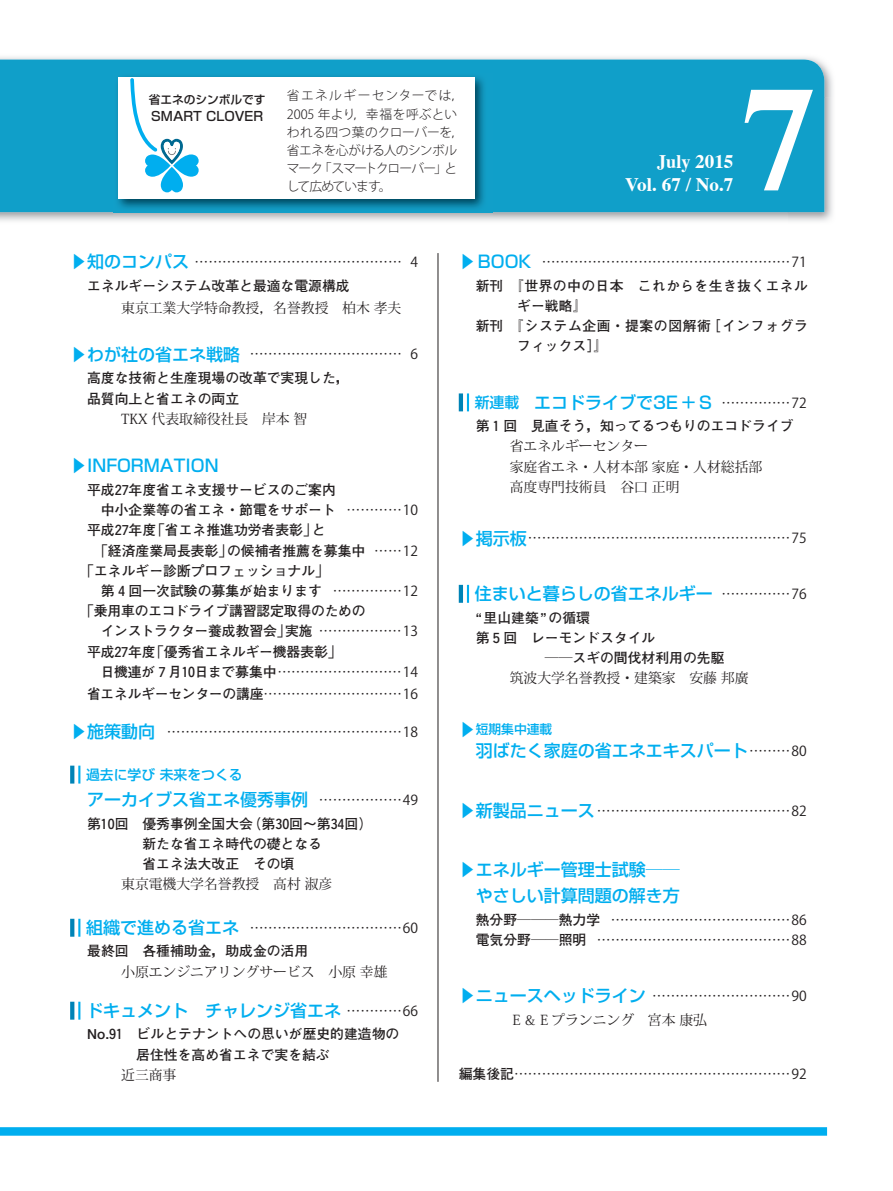
<style>
.page{position:relative;width:893px;height:1191px;background:#fff}
.page>*{position:absolute;margin:0;border:0;box-sizing:border-box;transform-origin:0 0}
.t1{font:700 148.8px "Times";color:#fff}
.t2{font:700 19.2px/23.4px "Times";color:#fff;text-align:right;scale:.95 1}
.t3{font:500 16.95px/25.5px "Shin Go Pro";color:#00aeef}
.t4{font:700 13.8px/20.2px "Futo Go B101";color:#231f20}
.t5{font:13.8px/20.2px "Koz Go Pro";color:#231f20}
.t6{font:13.8px/20.2px "Koz Min Pro";color:#231f20}
.t7{font:700 13.8px "Futo Go B101";letter-spacing:-.02em;color:#231f20}
.t8{font:700 13.8px "Futo Go B101";letter-spacing:.045em;color:#231f20}
.t9{font:700 13.8px "Futo Go B101";letter-spacing:.03em;color:#231f20}
.t10{font:500 13.8px "Shin Go Pro";color:#00aeef}
.t11{font:300 12.75px/18.1px "Koz Go Pro";letter-spacing:-.025em;color:#231f20}
.t12{font:500 12.75px "Shin Go Pro";color:#231f20}
.t13{font:500 12.75px "Shin Go Pro";color:#00aeef}
.t14{font:500 11.7px "Shin Go Pro";color:#231f20}
.s1{font-family:"Shin Go Pro";font-weight:500;font-size:16.95px;color:#00aeef}
.s2{font-family:"Futogo Num";font-weight:400}
.s3{font-family:"Koz Go Pro";font-weight:400}
.s4{font-family:"Koz Go Pro";font-weight:400;font-size:13.8px;color:#231f20}
.s5{font-size:14.85px}
.s6{font-size:16.95px}
.s7{font-family:"Futo Go B101";font-weight:700}
</style>
<div class="page">
<img style="left:0;top:57px;width:833px;height:40px">
<img style="left:788px;top:97px;width:45px;height:125px">
<img style="left:0;top:212px;width:788px;height:9px">
<div style="left:0;top:60px;width:824px;height:152px;background:#109fc9"></div>
<hr style="left:438px;top:253px;width:1px;height:828px;background:#231f20">
<hr style="left:459px;top:393px;width:4px;height:18px;background:#0083b6">
<svg style="left:467px;top:393px;width:2px;height:18px"></svg>
<hr style="left:459px;top:585px;width:4px;height:18px;background:#0083b6">
<svg style="left:467px;top:585px;width:2px;height:18px"></svg>
<svg style="left:70px;top:765px;width:4px;height:18px"></svg>
<svg style="left:78px;top:765px;width:2px;height:18px"></svg>
<svg style="left:70px;top:918px;width:4px;height:18px"></svg>
<svg style="left:78px;top:918px;width:2px;height:18px"></svg>
<svg style="left:70px;top:1001px;width:4px;height:18px"></svg>
<svg style="left:78px;top:1001px;width:2px;height:18px"></svg>
<img style="left:114px;top:73px;width:379px;height:144px">
<div style="left:118px;top:78px;width:357px;height:121px;background:#fff"></div>
<svg style="left:130px;top:78px;width:69px;height:114px"></svg>
<div style="left:0;top:1127px;width:827px;height:8px;background:#00aeef"></div>
<p class="t14" style="left:149px;top:90px;width:118px">省エネのシンボルです</p>
<p class="t12" style="left:151px;top:105px;width:113px">SMART CLOVER</p>
<p class="t11" style="left:287px;top:87px;width:179px">省エネルギーセンターでは，<br>2005 年より，幸福を呼ぶといわれる四つ葉のクローバーを，省エネを心がける人のシンボルマーク「スマートクローバー」として広めています。</p>
<h2 class="t2" style="left:625px;top:148px;width:115px">July 2015<br>Vol. 67 / No.7</h2>
<h1 class="t1" style="left:742px;top:-2px;width:76px">7</h1>
<p class="t5" style="left:70px;top:252px;width:350px"><span class="s1">▶知のコンパス</span> ……………………………………… 4</p>
<p class="t4" style="left:87px;top:275px;width:264px">エネルギーシステム改革と最適な電源構成</p>
<p class="t6" style="left:121px;top:297px;width:296px">東京工業大学特命教授，名誉教授　柏木 孝夫　</p>
<p class="t5" style="left:70px;top:344px;width:349px"><span class="s1">▶わが社の省エネ戦略</span> …………………………… 6</p>
<p class="t4" style="left:87px;top:368px;width:264px">高度な技術と生産現場の改革で実現した，品質向上と省エネの両立</p>
<p class="t6" style="left:121px;top:408px;width:188px">TKX 代表取締役社長　岸本 智</p>
<p class="t3" style="left:70px;top:451px;width:150px">▶ INFORMATION</p>
<p class="t4" style="left:87px;top:480px;width:250px">平成<span class="s2">27</span>年度省エネ支援サービスのご案内</p>
<p class="t4" style="left:101px;top:500px;width:319px">中小企業等の省エネ・節電をサポート <span class="s3">…………10</span></p>
<p class="t4" style="left:87px;top:520px;width:240px">平成<span class="s2">27</span>年度「省エネ推進功労者表彰」と</p>
<p class="t4" style="left:94px;top:540px;width:326px">「経済産業局長表彰」の候補者推薦を募集中 <span class="s3">……12</span></p>
<p class="t4" style="left:80px;top:560px;width:250px">「エネルギー診断プロフェッショナル」</p>
<p class="t4" style="left:101px;top:581px;width:319px">第４回一次試験の募集が始まります <span class="s3">……………12</span></p>
<p class="t4" style="left:80px;top:601px;width:287px">「乗用車のエコドライブ講習認定取得のための</p>
<p class="t7" style="left:101px;top:623px;width:319px">インストラクター養成教習会」実施 <span class="s3">………………13</span></p>
<p class="t4" style="left:87px;top:641px;width:256px">平成<span class="s2">27</span>年度「優秀省エネルギー機器表彰」</p>
<p class="t7" style="left:101px;top:663px;width:319px">日機連が７月<span class="s2">10</span>日まで募集中 <span class="s3">………………………14</span></p>
<p class="t7" style="left:87px;top:685px;width:333px">省エネルギーセンターの講座 <span class="s3">…………………………16</span></p>
<p class="t5" style="left:70px;top:722px;width:349px"><span class="s1">▶施策動向</span> ……………………………………………18</p>
<p class="t10" style="left:86px;top:763px;width:158px">過去に学び 未来をつくる</p>
<p class="t3" style="left:87px;top:785px;width:332px">アーカイブス省エネ優秀事例 <span class="s4">………………49</span></p>
<p class="t4" style="left:142px;top:813px;width:231px;text-indent:-55px">第<span class="s2">10</span>回 優秀事例全国大会（第<span class="s2">30</span>回～第<span class="s2">34</span>回）新たな省エネ時代の礎となる<br>省エネ法大改正 その頃</p>
<p class="t6" style="left:121px;top:873px;width:213px">東京電機大学名誉教授　高村 淑彦</p>
<p class="t5" style="left:86px;top:918px;width:334px"><span class="s1">組織で進める省エネ</span> ……………………………60</p>
<p class="t4" style="left:87px;top:941px;width:223px">最終回 各種補助金，助成金の活用</p>
<p class="t6" style="left:121px;top:961px;width:268px">小原エンジニアリングサービス　小原 幸雄</p>
<p class="t3" style="left:86px;top:996px;width:334px">ドキュメント　チャレンジ省エネ <span class="s4">…………66</span></p>
<p class="t4" style="left:136px;top:1024px;width:265px;text-indent:-49px">No.<span class="s2">91</span> ビルとテナントへの思いが歴史的建造物の居住性を高め省エネで実を結ぶ</p>
<p class="t6" style="left:121px;top:1064px;width:57px">近三商事</p>
<p class="t5" style="left:459px;top:252px;width:350px"><span class="s1">▶BOOK</span> ………………………………………………71</p>
<p class="t9" style="left:476px;top:278px;width:334px">新刊『世界の中の日本 これからを生き抜くエネル</p>
<p class="t4" style="left:517px;top:296px;width:71px">ギー戦略』</p>
<p class="t8" style="left:476px;top:318px;width:334px">新刊『システム企画・提案の図解術［インフォグラ</p>
<p class="t4" style="left:517px;top:336px;width:91px">フィックス］』</p>
<p class="t3" style="left:475px;top:388px;width:334px"><span class="s5">新連載　</span>エコドライブで3E＋S <span class="s4">……………72</span></p>
<p class="t4" style="left:476px;top:416px;width:319px">第１回 見直そう，知ってるつもりのエコドライブ</p>
<p class="t6" style="left:510px;top:436px;width:254px">省エネルギーセンター<br>家庭省エネ・人材本部 家庭・人材総括部高度専門技術員　谷口 正明</p>
<p class="t5" style="left:459px;top:528px;width:350px"><span class="s1">▶掲示板</span> …………………………………………………75</p>
<p class="t3" style="left:475px;top:579px;width:334px">住まいと暮らしの省エネルギー <span class="s4">……………76</span></p>
<p class="t4" style="left:476px;top:607px;width:116px">“里山建築”の循環</p>
<p class="t4" style="left:476px;top:627px;width:181px">第５回 レーモンドスタイル</p>
<p class="t4" style="left:545px;top:648px;width:181px">──スギの間伐材利用の先駆</p>
<p class="t6" style="left:510px;top:667px;width:240px">筑波大学名誉教授・建築家　安藤 邦廣</p>
<p class="t13" style="left:459px;top:719px;width:95px"><span class="s6">▶</span>短期集中連載</p>
<p class="t3" style="left:459px;top:736px;width:350px">　羽ばたく家庭の省エネエキスパート <span class="s4">………80</span></p>
<p class="t5" style="left:459px;top:800px;width:350px"><span class="s1">▶ 新製品ニュース</span> ……………………………………82</p>
<p class="t3" style="left:459px;top:855px;width:223px">▶エネルギー管理士試験──　やさしい計算問題の解き方</p>
<p class="t5" style="left:476px;top:909px;width:332px"><span class="s7">熱分野───熱力学</span> …………………………………86<span class="s7">電気分野──照明</span> ……………………………………88</p>
<p class="t5" style="left:459px;top:985px;width:349px"><span class="s1">▶ニュースヘッドライン</span> …………………………90</p>
<p class="t6" style="left:510px;top:1008px;width:199px">Ｅ＆Ｅプランニング　宮本 康弘</p>
<p class="t5" style="left:459px;top:1064px;width:350px"><span class="s7">編集後記</span>……………………………………………………92</p>
</div>
